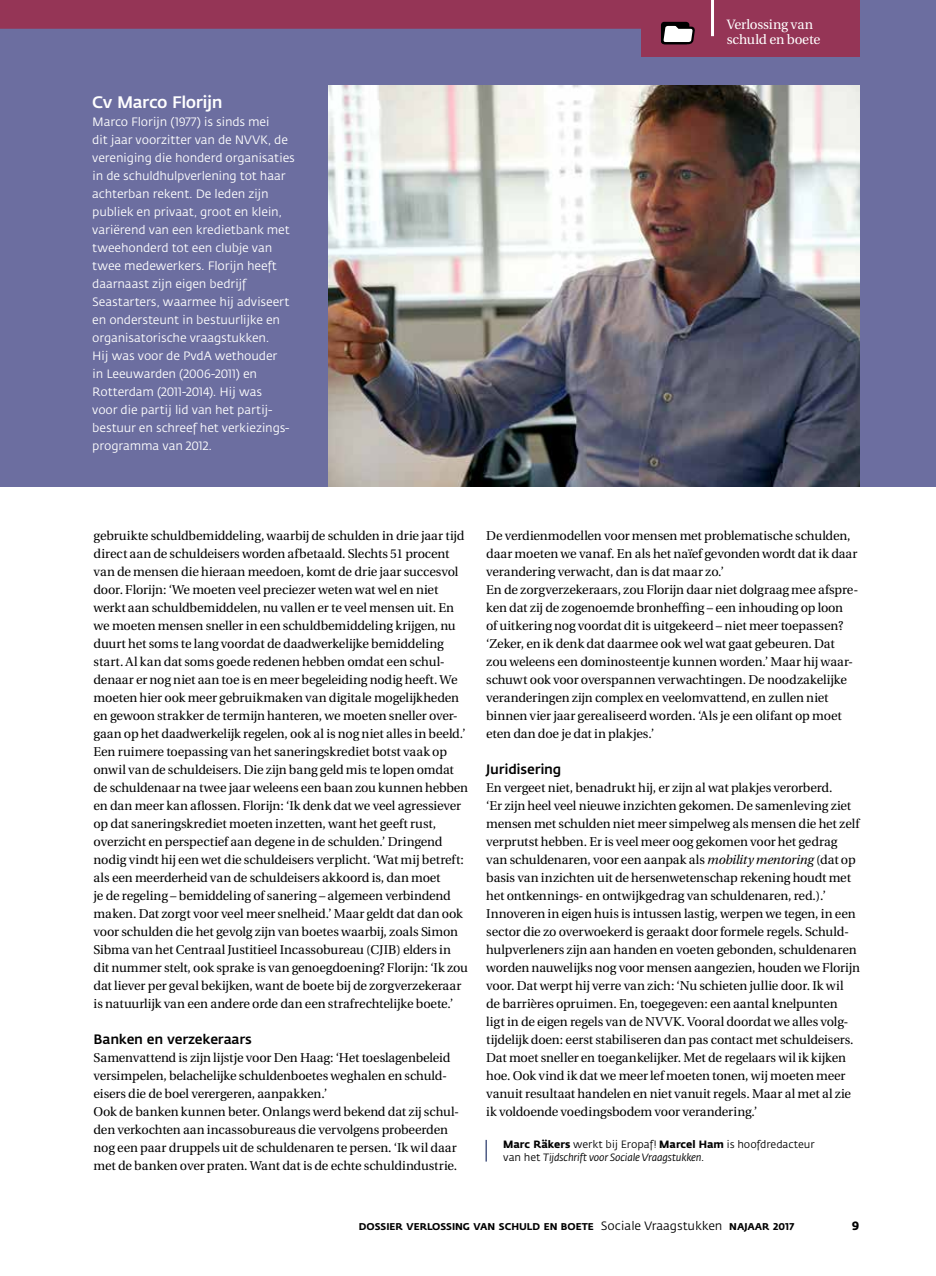
<style>
.page{position:relative;width:936px;height:1276px;background:#fff}
.page>*{position:absolute;margin:0;border:0;box-sizing:border-box;transform-origin:0 0}
.t1{font:16.5px "Fedra Sans Medium TF";letter-spacing:-.03em;color:#fff}
.t2{font:13.5px "Fedra Sans Medium TF";letter-spacing:-.015em;color:#000}
.t3{font:13.5px/15px "Utopia";letter-spacing:-.015em;color:#fff}
.t4{font:12.75px/18px "Utopia";letter-spacing:-.01em;color:#000}
.t5{font:12px/18px "Fedra Sans";letter-spacing:-.015em;color:#fff}
.t6{font:700 12px "Fedra Sans";color:#000}
.t7{font:10.5px/13.5px "Fedra Sans";letter-spacing:-.01em;color:#000}
.t8{font:700 9.75px "Fedra Sans";color:#000}
.s1{font-style:italic}
.s2{font-weight:700}
.s3{font-weight:400;font-size:12px}
</style>
<div class="page">
<div style="left:0;top:0;width:935px;height:486px;background:#6c6ea0"></div>
<img style="left:329px;top:85px;width:530px;height:401px">
<div style="left:0;top:0;width:851px;height:29px;background:#953556"></div>
<div style="left:641px;top:0;width:218px;height:57px;background:#953556"></div>
<hr style="left:711px;top:0;width:3px;height:36px;background:#fff">
<div style="left:661px;top:22px;width:28px;height:22px;border:2px solid #000;border-radius:2px"></div>
<svg style="left:661px;top:23px;width:34px;height:22px"></svg>
<hr style="left:485px;top:1140px;width:2px;height:21px;background:#4e5c85">
<p class="t1" style="left:92px;top:93px;width:132px">Cv Marco Florijn</p>
<p class="t5" style="left:92px;top:113px;width:204px">Marco Florijn (1977) is sinds mei<br>dit jaar voorzitter van de NVVK, de vereniging die honderd organisaties in de schuldhulpverlening tot haar achterban rekent. De leden zijn publiek en privaat, groot en klein, variërend van een kredietbank met tweehonderd tot een clubje van twee medewerkers. Florijn heeft daarnaast zijn eigen bedrijf<br>Seastarters, waarmee hij adviseert en ondersteunt in bestuurlijke en organisatorische vraagstukken.<br>Hij was voor de PvdA wethouder<br>in Leeuwarden (2006-2011) en<br>Rotterdam (2011-2014). Hij was<br>voor die partij lid van het partij&shy;bestuur en schreef het verkiezings&shy;programma van 2012.</p>
<p class="t3" style="left:726px;top:17px;width:95px">Verlossing van schuld en boete</p>
<p class="t4" style="left:94px;top:527px;width:376px">gebruikte schuldbemiddeling, waarbij de schulden in drie jaar tijd direct aan de schuldeisers worden afbetaald. Slechts 51 procent van de mensen die hieraan meedoen, komt de drie jaar succesvol door. Florijn: ‘We moeten veel preciezer weten wat wel en niet werkt aan schuldbemiddelen, nu vallen er te veel mensen uit. En we moeten mensen sneller in een schuldbemiddeling krijgen, nu duurt het soms te lang voordat de daadwerkelijke bemiddeling start. Al kan dat soms goede redenen hebben omdat een schul&shy;denaar er nog niet aan toe is en meer begeleiding nodig heeft. We moeten hier ook meer gebruikmaken van digitale mogelijkheden en gewoon strakker de termijn hanteren, we moeten sneller over&shy;gaan op het daadwerkelijk regelen, ook al is nog niet alles in beeld.’ Een ruimere toepassing van het saneringskrediet botst vaak op onwil van de schuldeisers. Die zijn bang geld mis te lopen omdat de schuldenaar na twee jaar weleens een baan zou kunnen hebben en dan meer kan aflossen. Florijn: ‘Ik denk dat we veel agressiever op dat saneringskrediet moeten inzetten, want het geeft rust, overzicht en perspectief aan degene in de schulden.’ Dringend nodig vindt hij een wet die schuldeisers verplicht. ‘Wat mij betreft: als een meerderheid van de schuldeisers akkoord is, dan moet<br>je de regeling – bemiddeling of sanering – algemeen verbindend maken. Dat zorgt voor veel meer snelheid.’ Maar geldt dat dan ook voor schulden die het gevolg zijn van boetes waarbij, zoals Simon Sibma van het Centraal Justitieel Incassobureau (CJIB) elders in dit nummer stelt, ook sprake is van genoegdoening? Florijn: ‘Ik zou dat liever per geval bekijken, want de boete bij de zorgverzekeraar is natuurlijk van een andere orde dan een strafrechtelijke boete.’</p>
<p class="t2" style="left:94px;top:1032px;width:160px">Banken en verzekeraars</p>
<p class="t4" style="left:94px;top:1049px;width:367px">Samenvattend is zijn lijstje voor Den Haag: ‘Het toeslagenbeleid versimpelen, belachelijke schuldenboetes weghalen en schuld&shy;eisers die de boel verergeren, aanpakken.’<br>Ook de banken kunnen beter. Onlangs werd bekend dat zij schul&shy;den verkochten aan incassobureaus die vervolgens probeerden nog een paar druppels uit de schuldenaren te persen. ‘Ik wil daar met de banken over praten. Want dat is de echte schuldindustrie.</p>
<p class="t4" style="left:486px;top:527px;width:373px">De verdienmodellen voor mensen met problematische schulden, daar moeten we vanaf. En als het naïef gevonden wordt dat ik daar verandering verwacht, dan is dat maar zo.’<br>En de zorgverzekeraars, zou Florijn daar niet dolgraag mee afspre&shy;ken dat zij de zogenoemde bronheffing – een inhouding op loon<br>of uitkering nog voordat dit is uitgekeerd – niet meer toepassen? ‘Zeker, en ik denk dat daarmee ook wel wat gaat gebeuren. Dat zou weleens een dominosteentje kunnen worden.’ Maar hij waar&shy;schuwt ook voor overspannen verwachtingen. De noodzakelijke veranderingen zijn complex en veelomvattend, en zullen niet binnen vier jaar gerealiseerd worden. ‘Als je een olifant op moet eten dan doe je dat in plakjes.’</p>
<p class="t2" style="left:486px;top:762px;width:77px">Juridisering</p>
<p class="t4" style="left:486px;top:779px;width:375px">En vergeet niet, benadrukt hij, er zijn al wat plakjes verorberd.<br>‘Er zijn heel veel nieuwe inzichten gekomen. De samenleving ziet mensen met schulden niet meer simpelweg als mensen die het zelf verprutst hebben. Er is veel meer oog gekomen voor het gedrag van schuldenaren, voor een aanpak als <span class="s1">mobility mentoring</span> (dat op basis van inzichten uit de hersenwetenschap rekening houdt met het ontkennings- en ontwijkgedrag van schuldenaren, red.).’ Innoveren in eigen huis is intussen lastig, werpen we tegen, in een sector die zo overwoekerd is geraakt door formele regels. Schuld&shy;hulpverleners zijn aan handen en voeten gebonden, schuldenaren worden nauwelijks nog voor mensen aangezien, houden we Florijn voor. Dat werpt hij verre van zich: ‘Nu schieten jullie door. Ik wil de barrières opruimen. En, toegegeven: een aantal knelpunten<br>ligt in de eigen regels van de NVVK. Vooral doordat we alles volg&shy;tijdelijk doen: eerst stabiliseren dan pas contact met schuldeisers.<br>Dat moet sneller en toegankelijker. Met de regelaars wil ik kijken hoe. Ook vind ik dat we meer lef moeten tonen, wij moeten meer vanuit resultaat handelen en niet vanuit regels. Maar al met al zie ik voldoende voedingsbodem voor verandering.’</p>
<p class="t7" style="left:503px;top:1137px;width:313px"><span class="s2">Marc Räkers</span> werkt bij Eropaf! <span class="s2">Marcel Ham</span> is hoofdredacteur van het <span class="s1">Tijdschrift voor Sociale Vraagstukken</span>.</p>
<p class="t8" style="left:359px;top:1220px;width:437px">DOSSIER VERLOSSING VAN SCHULD EN BOETE <span class="s3">Sociale Vraagstukken</span> NAJAAR 2017</p>
<p class="t6" style="left:851px;top:1218px;width:9px">9</p>
</div>
